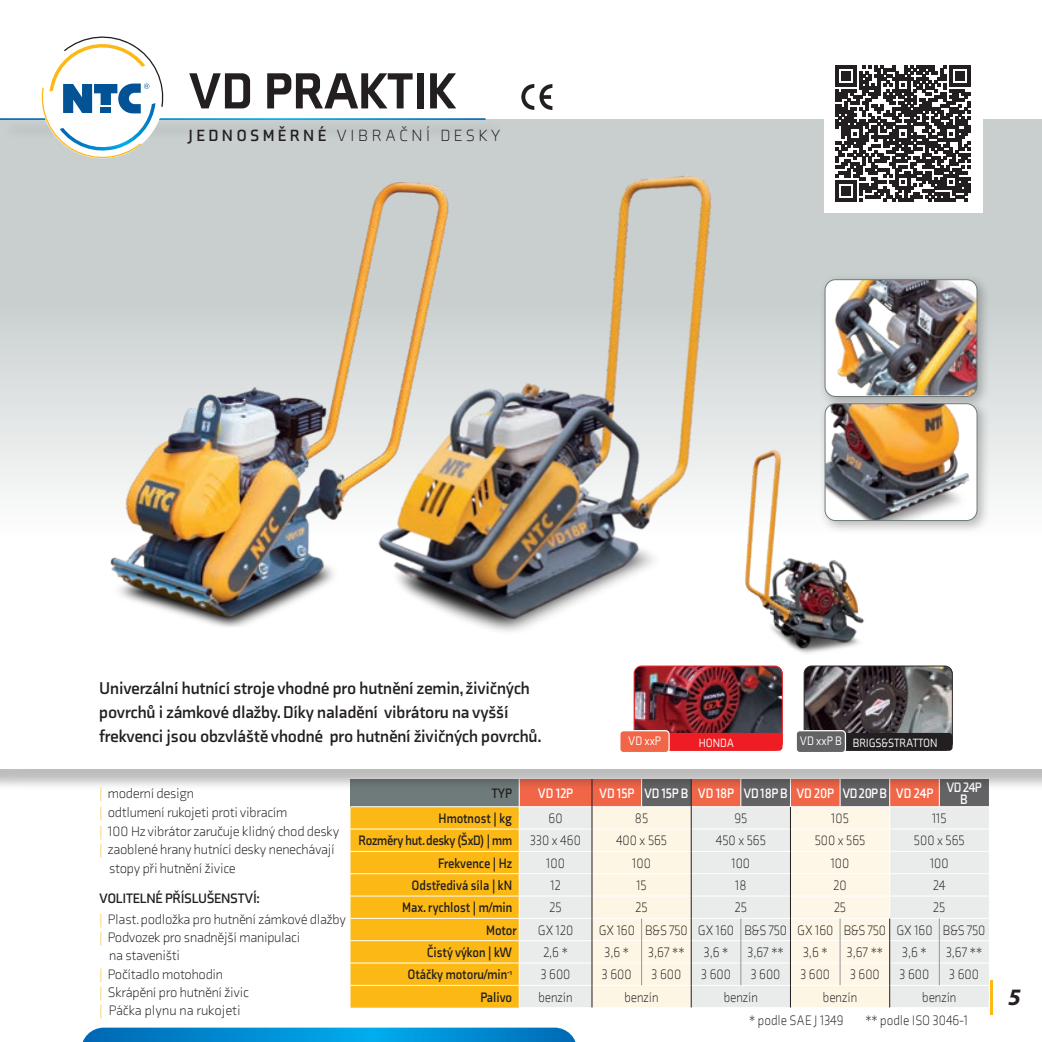
<style>
.page{position:relative;width:1042px;height:1042px;background:#fff}
.page>*{position:absolute;margin:0;border:0;box-sizing:border-box;transform-origin:0 0}
.t1{font:900 51.98px "Axia";color:#231f20}
.t2{font:italic 700 23.62px "Myriad Pro";color:#231f20}
.Normální{font:700 17.5px/23.6px "Axia";letter-spacing:-.01em;color:#231f20}
.t3{font:300 16.62px "Axia";letter-spacing:.2em;color:#231f20}
.Normální-2{font:300 14px/18.4px "Axia";letter-spacing:-.02em;color:#231f20}
.Normální-3{font:300 14px "Axia";letter-spacing:-.02em;color:#231f20;scale:.9 1}
.Normální-4{font:700 14px "Axia";color:#231f20;scale:.9 1}
.Normální-5{font:700 14px/12.2px "Axia";color:#fff;text-align:center;scale:.9 1}
.Normální-6{font:300 14px "Axia";color:#231f20;scale:.9 1}
.Normální-7{font:700 14px "Axia";letter-spacing:-.02em;color:#231f20;scale:.9 1}
.Normální-8{font:700 14px "Axia";letter-spacing:-.02em;color:#231f20}
.Normální-9{font:300 14px "Axia";color:#231f20}
.Normální-10{font:12.6px "Axia";color:#fff;scale:.9 1}
.Normální-11{font:12.25px "Axia";letter-spacing:-.01em;color:#fff;scale:.9 1}
.s1{font-weight:700}
.s2{color:#fcb814}
</style>
<div class="page">
<svg style="left:350px;top:791px;width:639px;height:216px;background:#eed9ad"></svg>
<div style="left:3px;top:633px;width:1039px;height:158px;background:#231f20;opacity:.3"></div>
<div style="left:0;top:630px;width:1042px;height:139px;background:#fff"></div>
<div style="left:0;top:119px;width:1042px;height:417px;background:linear-gradient(to bottom,#bcc4c4,#f3f5f5)"></div>
<div style="left:823px;top:55px;width:159px;height:158px;background:#fff"></div>
<svg style="left:82px;top:1027px;width:494px;height:15px;background:#1092d3"></svg>
<hr style="left:990px;top:980px;width:2px;height:34px;background:#fcb814">
<img style="left:806px;top:666px;width:146px;height:84px">
<div style="left:804px;top:666px;width:148px;height:84px;border:1px solid #231f20;border-radius:8px"></div>
<img style="left:636px;top:673px;width:146px;height:77px">
<img style="left:305px;top:106px;width:466px;height:567px">
<img style="left:55px;top:174px;width:405px;height:460px">
<div style="left:818px;top:273px;width:172px;height:137px;background:#231f20;opacity:.3"></div>
<img style="left:825px;top:280px;width:152px;height:115px">
<div style="left:824px;top:279px;width:153px;height:118px;border:1px solid #6f7a7a;border-radius:11px"></div>
<div style="left:818px;top:397px;width:172px;height:137px;background:#231f20;opacity:.3"></div>
<img style="left:825px;top:404px;width:152px;height:116px">
<div style="left:824px;top:403px;width:153px;height:118px;border:1px solid #6f7a7a;border-radius:11px"></div>
<img style="left:726px;top:440px;width:161px;height:241px">
<svg style="left:835px;top:66px;width:135px;height:135px"></svg>
<div style="left:654px;top:733px;width:128px;height:18px;background:#ee1d23;border-radius:4px"></div>
<div style="left:824px;top:733px;width:128px;height:18px;background:#231f20;border-radius:4px"></div>
<div style="left:620px;top:731px;width:49px;height:21px;background:#f26648;border-radius:4px"></div>
<div style="left:619px;top:730px;width:51px;height:23px;border:1px solid #fff;border-radius:4px"></div>
<div style="left:796px;top:731px;width:49px;height:21px;background:#636366;border-radius:4px"></div>
<div style="left:795px;top:730px;width:51px;height:23px;border:1px solid #fff;border-radius:4px"></div>
<div style="left:2px;top:119px;width:502px;height:21px;background:#c5caca"></div>
<hr style="left:0;top:118px;width:485px;height:2px;background:#fff">
<svg style="left:521px;top:84px;width:31px;height:26px"></svg>
<svg style="left:39px;top:36px;width:127px;height:127px"></svg>
<p class="t1" style="left:189px;top:59px;width:269px">VD PRAKTIK</p>
<p class="t3" style="left:189px;top:126px;width:314px"><span class="s1">JEDNOSMĚRNÉ</span> VIBRAČNÍ DESKY</p>
<p class="Normální" style="left:99px;top:676px;width:444px">Univerzální hutnící stroje vhodné pro hutnění zemin, živičných povrchů i zámkové dlažby. Díky naladění vibrátoru na vyšší frekvenci jsou obzvláště vhodné pro hutnění živičných povrchů.</p>
<p class="Normální-10" style="left:628px;top:733px;width:38px">VD xxP</p>
<p class="Normální-11" style="left:699px;top:735px;width:41px">HONDA</p>
<p class="Normální-10" style="left:800px;top:733px;width:49px">VD xxP B</p>
<p class="Normální-11" style="left:852px;top:735px;width:96px">BRIGS&amp;STRATTON</p>
<p class="Normální-2" style="left:99px;top:784px;width:96px"><span class="s2">|</span> moderní design</p>
<p class="Normální-2" style="left:99px;top:802px;width:190px"><span class="s2">|</span> odtlumení rukojeti proti vibracím</p>
<p class="Normální-2" style="left:99px;top:822px;width:241px"><span class="s2">|</span> 100 Hz vibrátor zaručuje klidný chod desky</p>
<p class="Normální-2" style="left:109px;top:840px;width:227px;text-indent:-10px"><span class="s2">|</span> zaoblené hrany hutnící desky nenechávají stopy při hutnění živice</p>
<p class="Normální-8" style="left:99px;top:889px;width:162px">VOLITELNÉ PŘÍSLUŠENSTVÍ:</p>
<p class="Normální-2" style="left:99px;top:909px;width:248px"><span class="s2">|</span> Plast. podložka pro hutnění zámkové dlažby</p>
<p class="Normální-2" style="left:109px;top:928px;width:193px;text-indent:-10px"><span class="s2">|</span> Podvozek pro snadnější manipulaci na staveništi</p>
<p class="Normální-2" style="left:99px;top:965px;width:125px"><span class="s2">|</span> Počítadlo motohodin</p>
<p class="Normální-2" style="left:99px;top:983px;width:151px"><span class="s2">|</span> Skrápění pro hutnění živic</p>
<p class="Normální-9" style="left:99px;top:1002px;width:143px"><span class="s2">|</span> Páčka plynu na rukojeti</p>
<p class="Normální-4" style="left:492px;top:785px;width:24px">TYP</p>
<p class="Normální-5" style="left:538px;top:787px;width:41px">VD 12P</p>
<p class="Normální-5" style="left:599px;top:787px;width:41px">VD 15P</p>
<p class="Normální-5" style="left:644px;top:787px;width:51px">VD 15P B</p>
<p class="Normální-5" style="left:698px;top:787px;width:42px">VD 18P</p>
<p class="Normální-5" style="left:743px;top:787px;width:51px">VD 18P B</p>
<p class="Normální-5" style="left:796px;top:787px;width:43px">VD 20P</p>
<p class="Normální-5" style="left:842px;top:787px;width:51px">VD 20P B</p>
<p class="Normální-5" style="left:895px;top:787px;width:43px">VD 24P</p>
<p class="Normální-5" style="left:946px;top:781px;width:41px">VD 24P<br>B</p>
<p class="Normální-4" style="left:439px;top:810px;width:83px">Hmotnost | kg</p>
<p class="Normální-3" style="left:548px;top:810px;width:17px">60</p>
<p class="Normální-3" style="left:635px;top:810px;width:16px">85</p>
<p class="Normální-3" style="left:734px;top:810px;width:16px">95</p>
<p class="Normální-3" style="left:831px;top:810px;width:21px">105</p>
<p class="Normální-3" style="left:932px;top:810px;width:18px">115</p>
<p class="Normální-7" style="left:359px;top:832px;width:172px">Rozměry hut. desky (ŠxD) | mm</p>
<p class="Normální-3" style="left:530px;top:832px;width:58px">330 x 460</p>
<p class="Normální-3" style="left:616px;top:832px;width:58px">400 x 565</p>
<p class="Normální-3" style="left:716px;top:832px;width:57px">450 x 565</p>
<p class="Normální-3" style="left:815px;top:832px;width:58px">500 x 565</p>
<p class="Normální-3" style="left:914px;top:832px;width:58px">500 x 565</p>
<p class="Normální-4" style="left:438px;top:854px;width:84px">Frekvence | Hz</p>
<p class="Normální-3" style="left:546px;top:855px;width:22px">100</p>
<p class="Normální-3" style="left:632px;top:855px;width:22px">100</p>
<p class="Normální-3" style="left:731px;top:855px;width:22px">100</p>
<p class="Normální-3" style="left:831px;top:855px;width:22px">100</p>
<p class="Normální-3" style="left:930px;top:855px;width:22px">100</p>
<p class="Normální-4" style="left:411px;top:877px;width:113px">Odstředivá síla | kN</p>
<p class="Normální-3" style="left:550px;top:877px;width:13px">12</p>
<p class="Normální-3" style="left:636px;top:877px;width:13px">15</p>
<p class="Normální-3" style="left:735px;top:877px;width:14px">18</p>
<p class="Normální-3" style="left:833px;top:877px;width:16px">20</p>
<p class="Normální-3" style="left:933px;top:877px;width:15px">24</p>
<p class="Normální-4" style="left:402px;top:899px;width:124px">Max. rychlost | m/min</p>
<p class="Normální-3" style="left:549px;top:899px;width:15px">25</p>
<p class="Normální-3" style="left:635px;top:899px;width:15px">25</p>
<p class="Normální-3" style="left:735px;top:899px;width:15px">25</p>
<p class="Normální-3" style="left:834px;top:899px;width:15px">25</p>
<p class="Normální-3" style="left:933px;top:899px;width:15px">25</p>
<p class="Normální-4" style="left:486px;top:921px;width:35px">Motor</p>
<p class="Normální-3" style="left:538px;top:922px;width:41px">GX 120</p>
<p class="Normální-3" style="left:599px;top:922px;width:42px">GX 160</p>
<p class="Normální-3" style="left:645px;top:922px;width:49px">B&amp;S 750</p>
<p class="Normální-3" style="left:698px;top:922px;width:42px">GX 160</p>
<p class="Normální-3" style="left:744px;top:922px;width:49px">B&amp;S 750</p>
<p class="Normální-3" style="left:797px;top:922px;width:42px">GX 160</p>
<p class="Normální-3" style="left:843px;top:922px;width:49px">B&amp;S 750</p>
<p class="Normální-3" style="left:896px;top:922px;width:42px">GX 160</p>
<p class="Normální-3" style="left:943px;top:922px;width:49px">B&amp;S 750</p>
<p class="Normální-4" style="left:427px;top:944px;width:96px">Čistý výkon | kW</p>
<p class="Normální-3" style="left:543px;top:944px;width:29px">2,6 *</p>
<p class="Normální-3" style="left:604px;top:944px;width:29px">3,6 *</p>
<p class="Normální-3" style="left:648px;top:944px;width:42px">3,67 **</p>
<p class="Normální-3" style="left:704px;top:944px;width:29px">3,6 *</p>
<p class="Normální-3" style="left:747px;top:944px;width:42px">3,67 **</p>
<p class="Normální-3" style="left:803px;top:944px;width:29px">3,6 *</p>
<p class="Normální-3" style="left:847px;top:944px;width:42px">3,67 **</p>
<p class="Normální-3" style="left:902px;top:944px;width:29px">3,6 *</p>
<p class="Normální-3" style="left:946px;top:944px;width:42px">3,67 **</p>
<p class="Normální-4" style="left:407px;top:966px;width:118px">Otáčky motoru/min<sup>-1</sup></p>
<p class="Normální-3" style="left:541px;top:966px;width:34px">3 600</p>
<p class="Normální-3" style="left:602px;top:966px;width:34px">3 600</p>
<p class="Normální-3" style="left:651px;top:966px;width:34px">3 600</p>
<p class="Normální-3" style="left:701px;top:966px;width:34px">3 600</p>
<p class="Normální-3" style="left:751px;top:966px;width:34px">3 600</p>
<p class="Normální-3" style="left:800px;top:966px;width:34px">3 600</p>
<p class="Normální-3" style="left:850px;top:966px;width:34px">3 600</p>
<p class="Normální-3" style="left:899px;top:966px;width:34px">3 600</p>
<p class="Normální-3" style="left:949px;top:966px;width:34px">3 600</p>
<p class="Normální-4" style="left:480px;top:988px;width:37px">Palivo</p>
<p class="Normální-3" style="left:538px;top:989px;width:40px">benzín</p>
<p class="Normální-3" style="left:624px;top:989px;width:40px">benzín</p>
<p class="Normální-3" style="left:724px;top:989px;width:40px">benzín</p>
<p class="Normální-3" style="left:823px;top:989px;width:40px">benzín</p>
<p class="Normální-3" style="left:922px;top:989px;width:40px">benzín</p>
<h2 class="t2" style="left:1008px;top:984px;width:14px">5</h2>
<p class="Normální-6" style="left:749px;top:1012px;width:106px">* podle SAE J 1349</p>
<p class="Normální-6" style="left:865px;top:1012px;width:116px">** podle ISO 3046-1</p>
</div>
